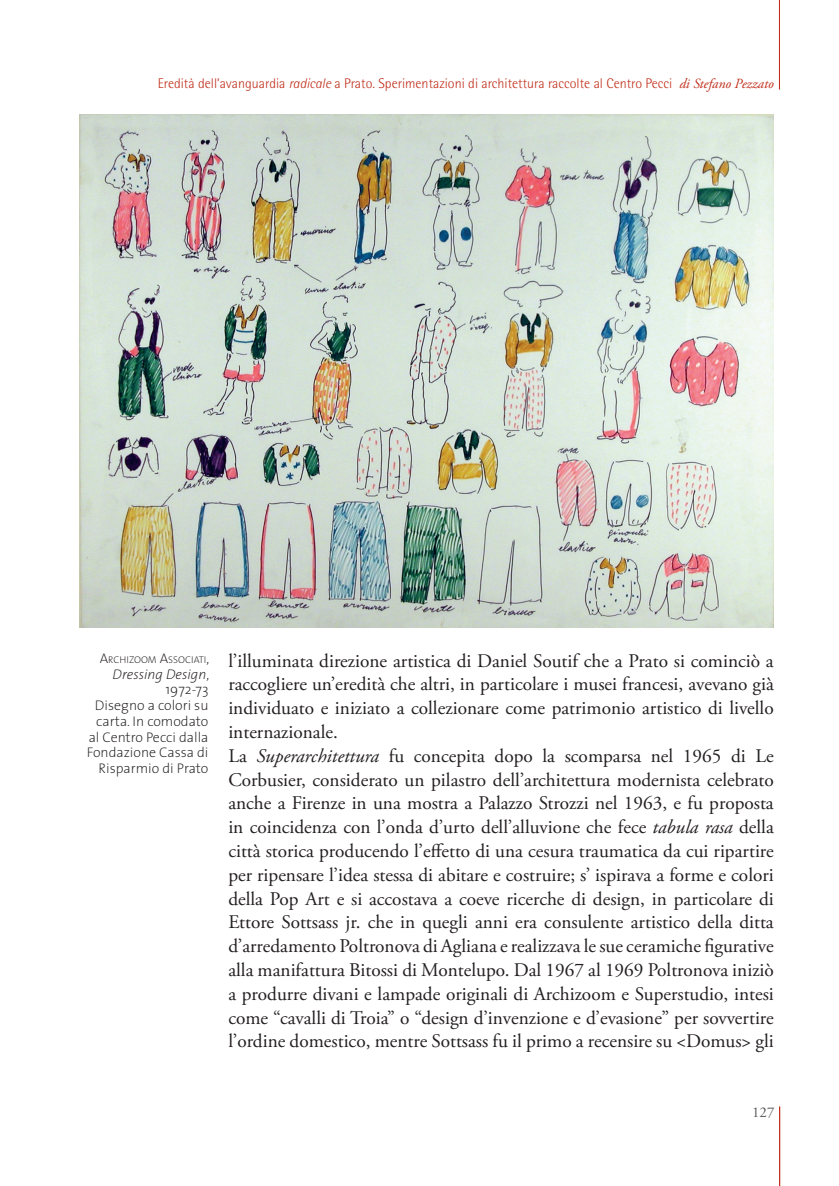
<style>
.page{position:relative;width:839px;height:1186px;background:#fff}
.page>*{position:absolute;margin:0;border:0;box-sizing:border-box;transform-origin:0 0}
.t1{font:19.25px/23.8px "Adobe Garamond Pro";color:#231f20}
.t2{font:14.88px "Adobe Garamond Pro";color:#57585a}
.t3{font:200 14px/15.8px "The Sans";color:#231f20;text-align:right}
.t4{font:300 14px "Rotis Semi Sans";color:#c02d19}
.t5{font:200 9.8px "The Sans";color:#231f20}
.s1{font-style:italic}
.s2{font-family:"Adobe Garamond Pro";font-weight:400;font-style:italic}
.s3{font-size:14px}
</style>
<div class="page">
<hr style="left:779px;top:0;width:1px;height:89px;background:#c02d19">
<hr style="left:779px;top:1106px;width:1px;height:80px;background:#c02d19">
<img style="left:79px;top:114px;width:694px;height:514px">
<p class="t4" style="left:158px;top:75px;width:617px">Eredità dell’avanguardia <span class="s1">radicale</span> a Prato. Sperimentazioni di architettura raccolte al Centro Pecci <span class="s2">di Stefano Pezzato</span></p>
<p class="t5" style="left:100px;top:651px;width:111px"><span class="s3">A</span>RCHIZOOM <span class="s3">A</span>SSOCIATI<span class="s3">,</span></p>
<p class="t3" style="left:87px;top:665px;width:124px"><span class="s1">Dressing Design</span>,<br>1972-73<br>Disegno a colori su carta. In comodato al Centro Pecci dalla<br>Fondazione Cassa di<br>Risparmio di Prato</p>
<p class="t1" style="left:228px;top:649px;width:547px">l’illuminata direzione artistica di Daniel Soutif che a Prato si cominciò a raccogliere un’eredità che altri, in particolare i musei francesi, avevano già individuato e iniziato a collezionare come patrimonio artistico di livello internazionale.<br>La <span class="s1">Superarchitettura</span> fu concepita dopo la scomparsa nel 1965 di Le Corbusier, considerato un pilastro dell’architettura modernista celebrato anche a Firenze in una mostra a Palazzo Strozzi nel 1963, e fu proposta in coincidenza con l’onda d’urto dell’alluvione che fece <span class="s1">tabula rasa</span> della città storica producendo l’effetto di una cesura traumatica da cui ripartire per ripensare l’idea stessa di abitare e costruire; s’ ispirava a forme e colori della Pop Art e si accostava a coeve ricerche di design, in particolare di Ettore Sottsass jr. che in quegli anni era consulente artistico della ditta d’arredamento Poltronova di Agliana e realizzava le sue ceramiche figurative alla manifattura Bitossi di Montelupo. Dal 1967 al 1969 Poltronova iniziò a produrre divani e lampade originali di Archizoom e Superstudio, intesi come “cavalli di Troia” o “design d’invenzione e d’evasione” per sovvertire l’ordine domestico, mentre Sottsass fu il primo a recensire su &lt;Domus&gt; gli</p>
<p class="t2" style="left:752px;top:1103px;width:24px">127</p>
</div>
